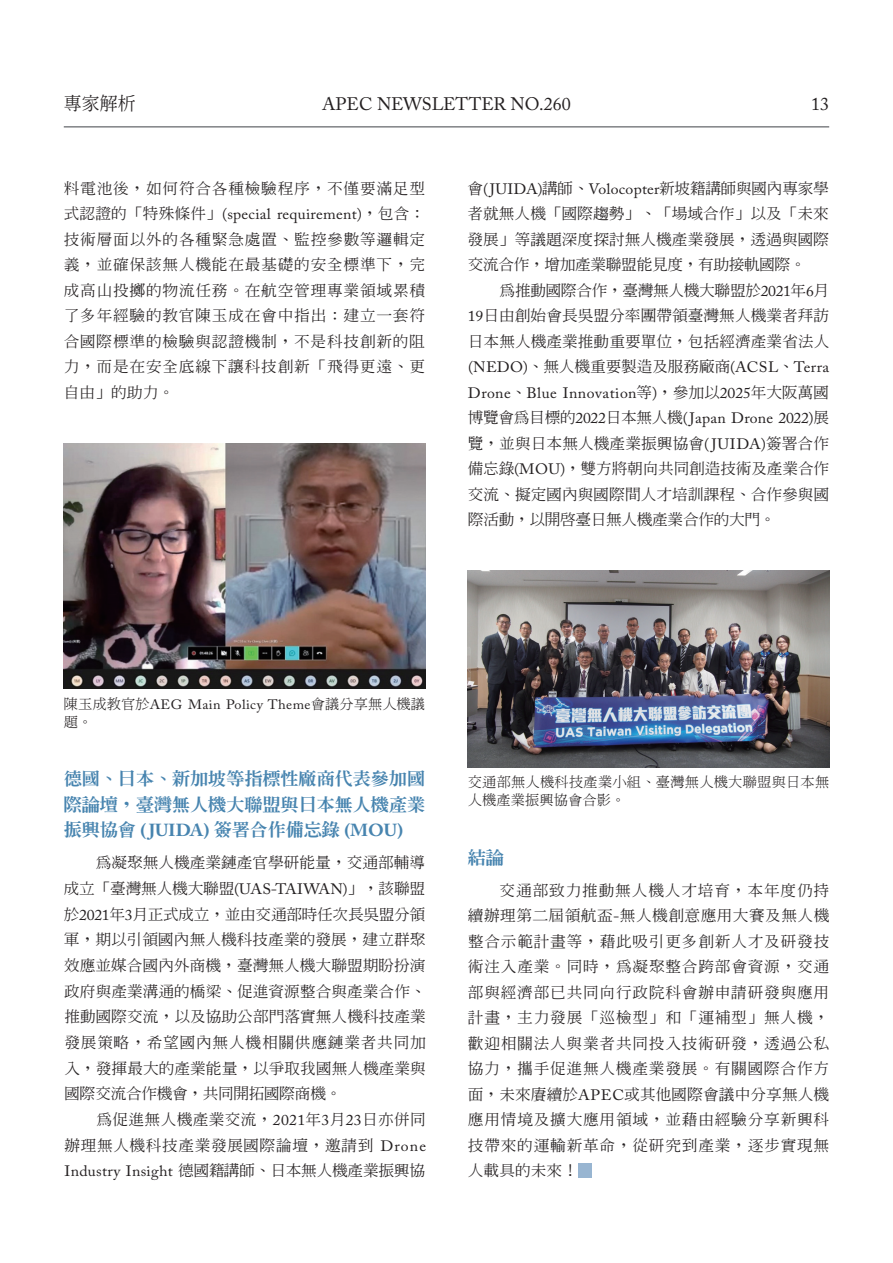
<style>
.page{position:relative;width:893px;height:1263px;background:#fff}
.page>*{position:absolute;margin:0;border:0;box-sizing:border-box;transform-origin:0 0}
.t1{font:18px "Adobe Caslon Pro";color:#231f20}
.t2{font:500 18px "Inn Ming";color:#231f20}
.t3{font:800 17.4px/25.7px "Inn Ming";letter-spacing:-.01em;color:#4784af;scale:1.05 1}
.t4{font:700 17.4px "Adobe Caslon Pro";letter-spacing:-.01em;color:#4784af;scale:1.05 1}
.t5{font:500 15px/25.5px "Inn Ming";color:#231f20;text-align:justify;scale:1.05 1}
.t6{font:15px/25.5px "Adobe Caslon Pro";letter-spacing:.02em;color:#231f20;text-align:justify;scale:1.05 1}
.t7{font:500 15px "Inn Ming";letter-spacing:.045em;color:#231f20;scale:1.05 1}
.t8{font:300 13.5px/18px "Inn Ming";letter-spacing:.02em;color:#231f20;scale:1.05 1}
.t9{font:13.5px "Adobe Caslon Pro";letter-spacing:.03em;color:#231f20;scale:1.05 1}
.s1{font-family:"Inn Ming";font-weight:500}
.s2{font-family:"Adobe Caslon Pro";font-weight:400}
.s3{font-family:"Inn Ming";font-weight:300}
.s4{font-family:"Inn Ming";font-weight:800}
</style>
<div class="page">
<hr style="left:64px;top:126px;width:765px;height:2px;background:#808285">
<img style="left:64px;top:443px;width:361px;height:245px">
<img style="left:468px;top:571px;width:361px;height:196px">
<div style="left:578px;top:1163px;width:13px;height:15px;background:#98b5d1"></div>
<p class="t2" style="left:64px;top:94px;width:73px">專家解析</p>
<p class="t1" style="left:322px;top:94px;width:250px">APEC NEWSLETTER NO.260</p>
<p class="t1" style="left:811px;top:94px;width:19px">13</p>
<p class="t7" style="left:64px;top:180px;width:346px">料電池後，如何符合各種檢驗程序，不僅要滿足型</p>
<p class="t6" style="left:64px;top:201px;width:346px"><span class="s1">式認證的「特殊條件」</span>(special requirement)<span class="s1">，包含：</span></p>
<p class="t5" style="left:64px;top:226px;width:346px">技術層面以外的各種緊急處置、監控參數等邏輯定義，並確保該無人機能在最基礎的安全標準下，完成高山投擲的物流任務。在航空管理專業領域累積了多年經驗的教官陳玉成在會中指出：建立一套符合國際標準的檢驗與認證機制，不是科技創新的阻力，而是在安全底線下讓科技創新「飛得更遠、更自由」的助力。</p>
<p class="t6" style="left:468px;top:176px;width:346px"><span class="s1">會</span>(JUIDA)<span class="s1">講師、</span>Volocopter<span class="s1">新坡籍講師與國內專家學</span></p>
<p class="t5" style="left:467px;top:201px;width:346px">者就無人機「國際趨勢」、「場域合作」以及「未來發展」等議題深度探討無人機產業發展，透過與國際交流合作，增加產業聯盟能見度，有助接軌國際。</p>
<p class="t5" style="left:468px;top:277px;width:346px;text-indent:32px">為推動國際合作，臺灣無人機大聯盟於<span class="s2">2021</span>年<span class="s2">6</span>月<span class="s2">19</span>日由創始會長吳盟分率團帶領臺灣無人機業者拜訪日本無人機產業推動重要單位，包括經濟產業省法人</p>
<p class="t6" style="left:468px;top:354px;width:346px">(NEDO)<span class="s1">、無人機重要製造及服務廠商</span>(ACSL<span class="s1">、</span>Terra Drone<span class="s1">、</span>Blue Innovation<span class="s1">等</span>)<span class="s1">，參加以</span>2025<span class="s1">年大阪萬國博覽會為目標的</span>2022<span class="s1">日本無人機</span>(Japan Drone 2022)<span class="s1">展</span></p>
<p class="t5" style="left:468px;top:430px;width:346px">覽，並與日本無人機產業振興協會<span class="s2">(JUIDA)</span>簽署合作備忘錄<span class="s2">(MOU)</span>，雙方將朝向共同創造技術及產業合作交流、擬定國內與國際間人才培訓課程、合作參與國際活動，以開啟臺日無人機產業合作的大門。</p>
<p class="t9" style="left:64px;top:696px;width:346px"><span class="s3">陳玉成教官於</span>AEG Main Policy Theme<span class="s3">會議分享無人機議</span></p>
<p class="t8" style="left:64px;top:712px;width:29px">題。</p>
<p class="t3" style="left:64px;top:766px;width:346px">德國、日本、新加坡等指標性廠商代表參加國際論壇，臺灣無人機大聯盟與日本無人機產業</p>
<p class="t4" style="left:64px;top:820px;width:324px"><span class="s4">振興協會</span> (JUIDA) <span class="s4">簽署合作備忘錄</span> (MOU)</p>
<p class="t5" style="left:64px;top:850px;width:347px;text-indent:32px">為凝聚無人機產業鏈產官學研能量，交通部輔導成立「臺灣無人機大聯盟<span class="s2">(UAS-TAIWAN)</span>」，該聯盟於<span class="s2">2021</span>年<span class="s2">3</span>月正式成立，並由交通部時任次長吳盟分領軍，期以引領國內無人機科技產業的發展，建立群聚效應並媒合國內外商機，臺灣無人機大聯盟期盼扮演政府與產業溝通的橋梁、促進資源整合與產業合作、推動國際交流，以及協助公部門落實無人機科技產業發展策略，希望國內無人機相關供應鏈業者共同加入，發揮最大的產業能量，以爭取我國無人機產業與國際交流合作機會，共同開拓國際商機。</p>
<p class="t5" style="left:64px;top:1106px;width:346px;text-indent:32px">為促進無人機產業交流，<span class="s2">2021</span>年<span class="s2">3</span>月<span class="s2">23</span>日亦併同辦理無人機科技產業發展國際論壇，邀請到 <span class="s2">Drone Industry Insight</span> 德國籍講師、日本無人機產業振興協</p>
<p class="t8" style="left:468px;top:773px;width:346px">交通部無人機科技產業小組、臺灣無人機大聯盟與日本無人機產業振興協會合影。</p>
<p class="t3" style="left:468px;top:844px;width:36px">結論</p>
<p class="t5" style="left:468px;top:877px;width:346px;text-indent:32px">交通部致力推動無人機人才培育，本年度仍持續辦理第二屆領航盃<span class="s2">-</span>無人機創意應用大賽及無人機整合示範計畫等，藉此吸引更多創新人才及研發技術注入產業。同時，為凝聚整合跨部會資源，交通部與經濟部已共同向行政院科會辦申請研發與應用計畫，主力發展「巡檢型」和「運補型」無人機，歡迎相關法人與業者共同投入技術研發，透過公私協力，攜手促進無人機產業發展。有關國際合作方面，未來賡續於<span class="s2">APEC</span>或其他國際會議中分享無人機應用情境及擴大應用領域，並藉由經驗分享新興科技帶來的運輸新革命，從研究到產業，逐步實現無人載具的未來！</p>
</div>
